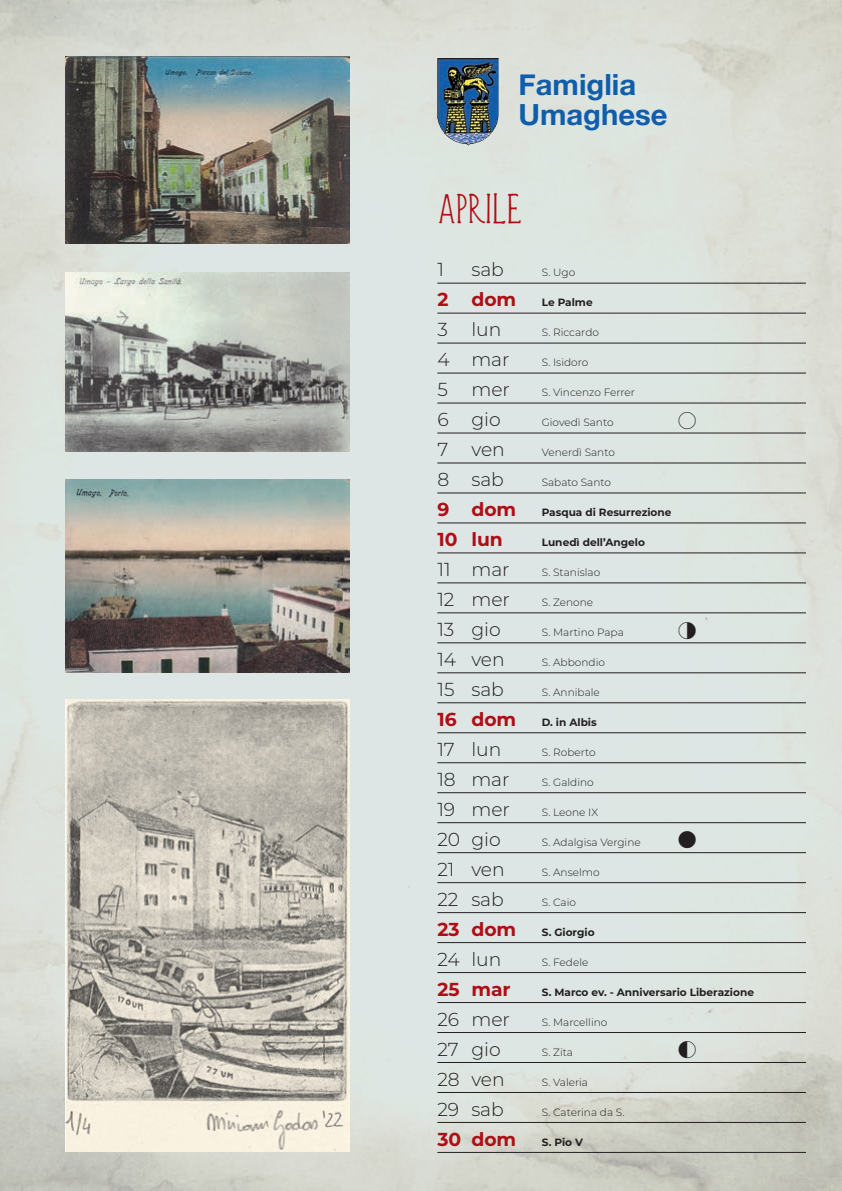
<style>
.page{position:relative;width:842px;height:1191px;background:#fff}
.page>*{position:absolute;margin:0;border:0;box-sizing:border-box;transform-origin:0 0}
.t1{font:32px "Diehl Deco";letter-spacing:-.015em;color:#b00d15}
.t2{font:700 29.2px/30.8px "Helvetica Neue";color:#0f5eac}
.t3{font:300 18.8px "Montserrat";color:#231f20}
.t4{font:700 18.8px "Montserrat";color:#b00d15}
.t5{font:18.8px "Moon Phases";color:#231f20}
.t6{font:300 10.6px "Montserrat";color:#231f20}
.t7{font:700 10.6px "Montserrat";color:#231f20}
</style>
<div class="page">
<img style="left:0;top:0;width:842px;height:1191px">
<hr style="left:437px;top:283px;width:369px;height:1px;background:#231f20">
<hr style="left:437px;top:313px;width:369px;height:1px;background:#231f20">
<hr style="left:437px;top:343px;width:369px;height:1px;background:#231f20">
<hr style="left:437px;top:373px;width:369px;height:1px;background:#231f20">
<hr style="left:437px;top:403px;width:369px;height:1px;background:#231f20">
<hr style="left:437px;top:433px;width:369px;height:1px;background:#231f20">
<hr style="left:437px;top:463px;width:369px;height:1px;background:#231f20">
<hr style="left:437px;top:493px;width:369px;height:1px;background:#231f20">
<hr style="left:437px;top:523px;width:369px;height:1px;background:#231f20">
<hr style="left:437px;top:553px;width:369px;height:1px;background:#231f20">
<hr style="left:437px;top:583px;width:369px;height:1px;background:#231f20">
<hr style="left:437px;top:612px;width:369px;height:1px;background:#231f20">
<hr style="left:437px;top:642px;width:369px;height:1px;background:#231f20">
<hr style="left:437px;top:672px;width:369px;height:1px;background:#231f20">
<hr style="left:437px;top:702px;width:369px;height:1px;background:#231f20">
<hr style="left:437px;top:732px;width:369px;height:1px;background:#231f20">
<hr style="left:437px;top:762px;width:369px;height:1px;background:#231f20">
<hr style="left:437px;top:792px;width:369px;height:1px;background:#231f20">
<hr style="left:437px;top:822px;width:369px;height:1px;background:#231f20">
<hr style="left:437px;top:852px;width:369px;height:1px;background:#231f20">
<hr style="left:437px;top:882px;width:369px;height:1px;background:#231f20">
<hr style="left:437px;top:912px;width:369px;height:1px;background:#231f20">
<hr style="left:437px;top:942px;width:369px;height:1px;background:#231f20">
<hr style="left:437px;top:972px;width:369px;height:1px;background:#231f20">
<hr style="left:437px;top:1002px;width:369px;height:1px;background:#231f20">
<hr style="left:437px;top:1032px;width:369px;height:1px;background:#231f20">
<hr style="left:437px;top:1062px;width:369px;height:1px;background:#231f20">
<hr style="left:437px;top:1092px;width:369px;height:1px;background:#231f20">
<hr style="left:437px;top:1122px;width:369px;height:1px;background:#231f20">
<hr style="left:437px;top:1152px;width:369px;height:1px;background:#231f20">
<svg style="left:66px;top:699px;width:283px;height:452px;background:#c0baaf"></svg>
<img style="left:66px;top:57px;width:283px;height:187px">
<img style="left:66px;top:273px;width:283px;height:178px">
<img style="left:66px;top:479px;width:283px;height:193px">
<img style="left:437px;top:58px;width:62px;height:88px">
<h2 class="t2" style="left:518px;top:70px;width:150px">Famiglia<br>Umaghese</h2>
<h1 class="t1" style="left:437px;top:193px;width:87px">APRILE</h1>
<h3 class="t3" style="left:437px;top:257px;width:8px">1</h3>
<h3 class="t3" style="left:471px;top:257px;width:34px">sab</h3>
<p class="t6" style="left:542px;top:265px;width:35px">S. Ugo</p>
<h3 class="t4" style="left:437px;top:286px;width:80px">2 dom</h3>
<p class="t7" style="left:542px;top:295px;width:53px">Le Palme</p>
<h3 class="t3" style="left:437px;top:317px;width:12px">3</h3>
<h3 class="t3" style="left:471px;top:317px;width:32px">lun</h3>
<p class="t6" style="left:542px;top:325px;width:59px">S. Riccardo</p>
<h3 class="t3" style="left:437px;top:347px;width:74px">4 mar</h3>
<p class="t6" style="left:542px;top:355px;width:48px">S. Isidoro</p>
<h3 class="t3" style="left:437px;top:377px;width:12px">5</h3>
<h3 class="t3" style="left:471px;top:377px;width:40px">mer</h3>
<p class="t6" style="left:542px;top:385px;width:95px">S. Vincenzo Ferrer</p>
<h3 class="t3" style="left:437px;top:407px;width:65px">6 gio</h3>
<p class="t6" style="left:542px;top:415px;width:73px">Giovedì Santo</p>
<h3 class="t5" style="left:678px;top:412px;width:20px">@</h3>
<h3 class="t3" style="left:437px;top:437px;width:69px">7 ven</h3>
<p class="t6" style="left:542px;top:445px;width:75px">Venerdì Santo</p>
<h3 class="t3" style="left:437px;top:467px;width:68px">8 sab</h3>
<p class="t6" style="left:542px;top:475px;width:71px">Sabato Santo</p>
<h3 class="t4" style="left:437px;top:496px;width:80px">9 dom</h3>
<p class="t7" style="left:542px;top:505px;width:131px">Pasqua di Resurrezione</p>
<h3 class="t4" style="left:437px;top:526px;width:67px">10 lun</h3>
<p class="t7" style="left:542px;top:535px;width:105px">Lunedì dell’Angelo</p>
<h3 class="t3" style="left:437px;top:556px;width:74px">11 mar</h3>
<p class="t6" style="left:542px;top:565px;width:60px">S. Stanislao</p>
<h3 class="t3" style="left:437px;top:586px;width:74px">12 mer</h3>
<p class="t6" style="left:542px;top:595px;width:53px">S. Zenone</p>
<h3 class="t3" style="left:437px;top:616px;width:65px">13 gio</h3>
<p class="t6" style="left:542px;top:625px;width:84px">S. Martino Papa</p>
<h3 class="t5" style="left:678px;top:622px;width:20px">T</h3>
<h3 class="t3" style="left:437px;top:646px;width:69px">14 ven</h3>
<p class="t6" style="left:542px;top:655px;width:65px">S. Abbondio</p>
<h3 class="t3" style="left:437px;top:676px;width:68px">15 sab</h3>
<p class="t6" style="left:542px;top:685px;width:60px">S. Annibale</p>
<h3 class="t4" style="left:437px;top:705px;width:80px">16 dom</h3>
<p class="t7" style="left:542px;top:714px;width:57px">D. in Albis</p>
<h3 class="t3" style="left:437px;top:736px;width:66px">17 lun</h3>
<p class="t6" style="left:542px;top:745px;width:55px">S. Roberto</p>
<h3 class="t3" style="left:437px;top:766px;width:74px">18 mar</h3>
<p class="t6" style="left:542px;top:775px;width:54px">S. Galdino</p>
<h3 class="t3" style="left:437px;top:796px;width:74px">19 mer</h3>
<p class="t6" style="left:542px;top:805px;width:58px">S. Leone IX</p>
<h3 class="t3" style="left:437px;top:826px;width:65px">20 gio</h3>
<p class="t6" style="left:542px;top:835px;width:101px">S. Adalgisa Vergine</p>
<h3 class="t5" style="left:678px;top:832px;width:20px">0</h3>
<h3 class="t3" style="left:437px;top:856px;width:69px">21 ven</h3>
<p class="t6" style="left:542px;top:865px;width:59px">S. Anselmo</p>
<h3 class="t3" style="left:437px;top:886px;width:68px">22 sab</h3>
<p class="t6" style="left:542px;top:895px;width:36px">S. Caio</p>
<h3 class="t4" style="left:437px;top:915px;width:80px">23 dom</h3>
<p class="t7" style="left:542px;top:924px;width:54px">S. Giorgio</p>
<h3 class="t3" style="left:437px;top:946px;width:66px">24 lun</h3>
<p class="t6" style="left:542px;top:954px;width:48px">S. Fedele</p>
<h3 class="t4" style="left:437px;top:975px;width:75px">25 mar</h3>
<p class="t7" style="left:542px;top:984px;width:214px">S. Marco ev. - Anniversario Liberazione</p>
<h3 class="t3" style="left:437px;top:1006px;width:74px">26 mer</h3>
<p class="t6" style="left:542px;top:1014px;width:67px">S. Marcellino</p>
<h3 class="t3" style="left:437px;top:1036px;width:65px">27 gio</h3>
<p class="t6" style="left:542px;top:1044px;width:33px">S. Zita</p>
<h3 class="t5" style="left:678px;top:1041px;width:20px">G</h3>
<h3 class="t3" style="left:437px;top:1066px;width:69px">28 ven</h3>
<p class="t6" style="left:542px;top:1074px;width:48px">S. Valeria</p>
<h3 class="t3" style="left:437px;top:1096px;width:68px">29 sab</h3>
<p class="t6" style="left:542px;top:1104px;width:84px">S. Caterina da S.</p>
<h3 class="t4" style="left:437px;top:1125px;width:80px">30 dom</h3>
<p class="t7" style="left:542px;top:1134px;width:43px">S. Pio V</p>
</div>
